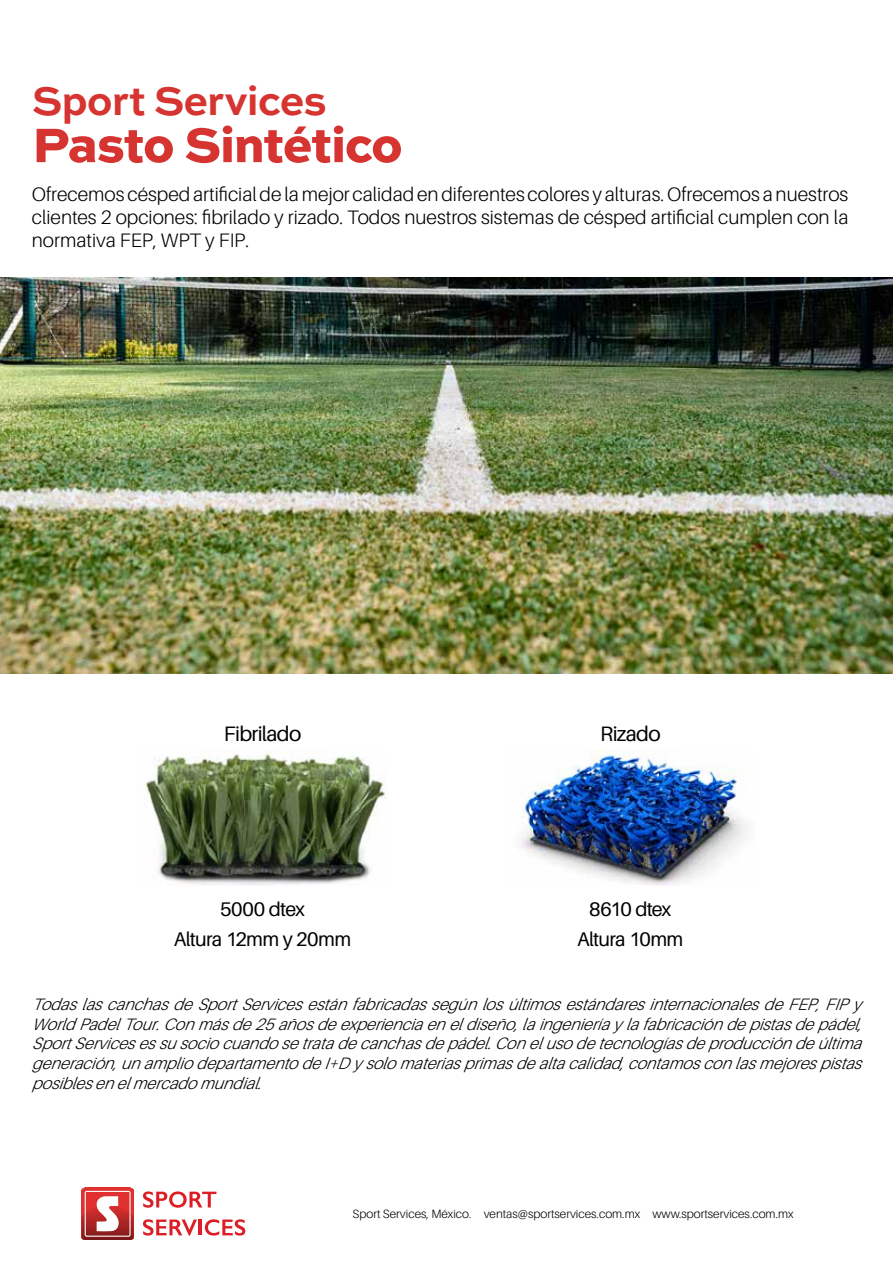
<style>
.page{position:relative;width:893px;height:1263px;background:#fff}
.page>*{position:absolute;margin:0;border:0;box-sizing:border-box;transform-origin:0 0}
.t1{font:800 51px "Sweet Sans Pro";letter-spacing:-.03em;color:#d63431}
.t2{font:700 42px "Sweet Sans Pro";letter-spacing:-.025em;color:#d63431}
.t3{font:20.85px "Aileron";letter-spacing:-.03em;color:#000101}
.t4{font:19.8px/29.1px "Aileron";letter-spacing:-.04em;color:#000101;text-align:center}
.t5{font:300 19.5px/23.4px "Aileron";color:#000;text-align:justify}
.t6{font:italic 300 16.5px/19.8px "Aileron";color:#000;text-align:justify}
.t7{font:300 12px "Aileron";color:#000}
</style>
<div class="page">
<img style="left:521px;top:750px;width:225px;height:136px">
<img style="left:144px;top:750px;width:243px;height:136px">
<img style="left:0;top:277px;width:893px;height:397px">
<img style="left:82px;top:1188px;width:52px;height:3px">
<svg style="left:82px;top:1191px;width:52px;height:49px"></svg>
<svg style="left:143px;top:1191px;width:73px;height:17px"></svg>
<svg style="left:143px;top:1219px;width:54px;height:16px"></svg>
<hr style="left:199px;top:1219px;width:3px;height:16px;background:#dc1f26">
<svg style="left:205px;top:1219px;width:40px;height:16px"></svg>
<h2 class="t2" style="left:32px;top:69px;width:296px">Sport Services</h2>
<h1 class="t1" style="left:32px;top:105px;width:372px">Pasto Sintético</h1>
<p class="t5" style="left:32px;top:182px;width:818px">Ofrecemos césped artificial de la mejor calidad en diferentes colores y alturas. Ofrecemos a nuestros clientes 2 opciones: fibrilado y rizado. Todos nuestros sistemas de césped artificial cumplen con la normativa FEP, WPT y FIP.</p>
<p class="t3" style="left:224px;top:722px;width:79px">Fibrilado</p>
<p class="t3" style="left:600px;top:722px;width:62px">Rizado</p>
<p class="t4" style="left:174px;top:895px;width:179px">5000 dtex<br>Altura 12mm y 20mm</p>
<p class="t4" style="left:577px;top:895px;width:108px">8610 dtex<br>Altura 10mm</p>
<p class="t6" style="left:32px;top:994px;width:837px">TodaslascanchasdeSportServicesestánfabricadassegúnlosúltimosestándaresinternacionalesdeFEP,FIPy WorldPadelTour.Conmásde25añosdeexperienciaeneldiseño,laingenieríaylafabricacióndepistasdepádel, SportServicesessusociocuandosetratadecanchasdepádel.Conelusodetecnologíasdeproduccióndeúltima generación,unampliodepartamentodeI+Dysolomateriasprimasdealtacalidad,contamosconlasmejorespistas posiblesenelmercadomundial.</p>
<p class="t7" style="left:353px;top:1208px;width:443px">Sport Services, México. ventas@sportservices.com.mx www.sportservices.com.mx</p>
</div>
